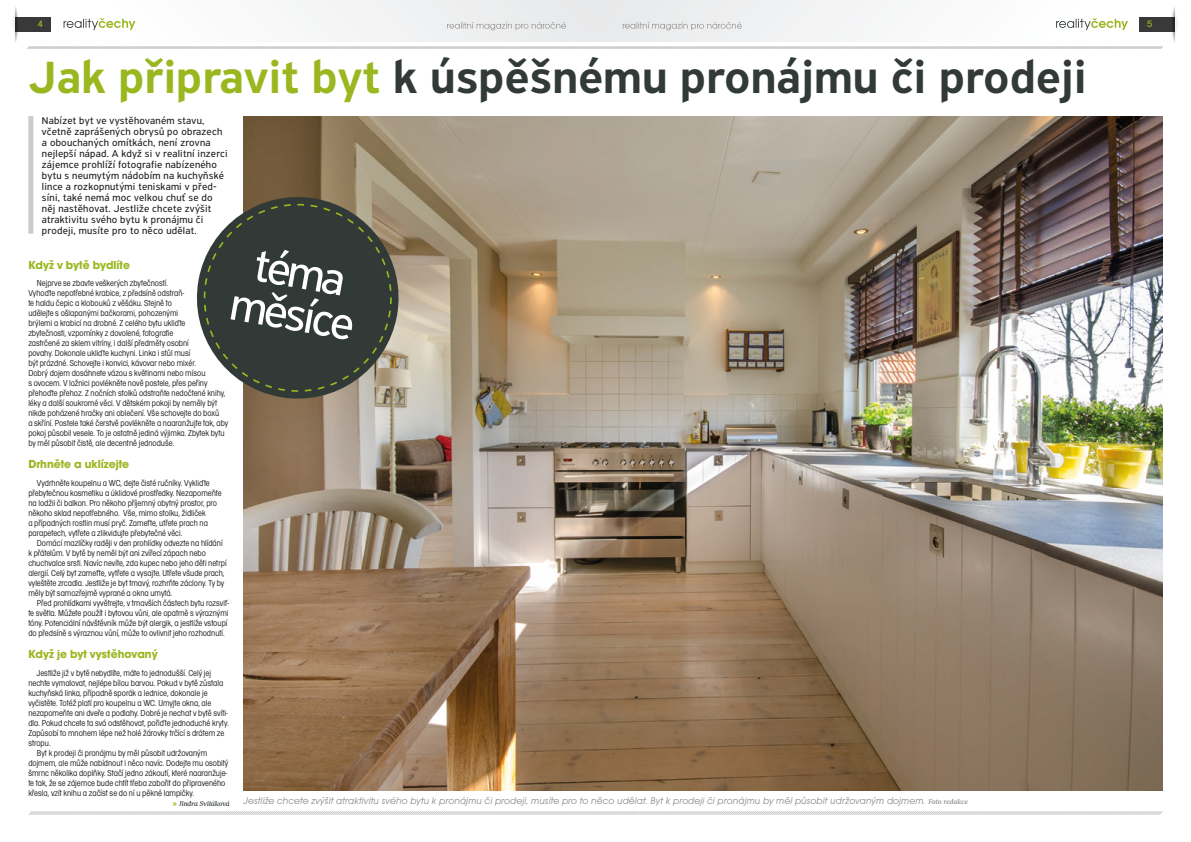
<style>
.page{position:relative;width:1191px;height:842px;background:#fff}
.page>*{position:absolute;margin:0;border:0;box-sizing:border-box;transform-origin:0 0}
.t1{font:500 48px "PF Highway Sans Pro";color:#323a37}
.t2{font:48px/42.5px "PF Highway Sans Pro";color:#fff;text-align:center}
.t3{font:700 12px "Avant Gar Got Itc TOT";color:#9ab720}
.t4{font:10.5px/11px "PF Highway Sans Pro";letter-spacing:.02em;color:#1d1d1b}
.t5{font:10px "Avant Gar Got Itc TOT Boo Obl";letter-spacing:.01em;color:#8a8a89}
.t6{font:9.6px "Avant Gar Got Itc TOT Med Con";color:#9ab720;scale:1.08 1}
.t7{font:9px/10px "Avant Gar Got Itc TOT Boo Con";color:#1d1d1b}
.t8{font:italic 500 7px "Glosa Text";letter-spacing:-.01em;color:#323a37}
.s1{color:#9ab720}
.s2{font-family:"Vista Sans Bold CE";font-weight:400;font-style:normal;font-size:8px;color:#9ab720}
.s3{font-family:"Glosa Text";font-weight:500;font-style:italic;font-size:7px}
</style>
<div class="page">
<img style="left:244px;top:116px;width:918px;height:675px">
<svg style="left:28px;top:811px;width:1135px;height:4px"></svg>
<svg style="left:27px;top:46px;width:1136px;height:3px"></svg>
<div style="left:109px;top:0;width:485px;height:42px;background:#f4f4f5"></div>
<div style="left:594px;top:0;width:485px;height:42px;background:#f4f4f5"></div>
<img style="left:25px;top:17px;width:25px;height:14px">
<img style="left:1139px;top:17px;width:26px;height:14px">
<img style="left:15px;top:7px;width:10px;height:36px">
<img style="left:1165px;top:7px;width:10px;height:36px">
<img style="left:13px;top:8px;width:3px;height:31px">
<img style="left:1174px;top:8px;width:3px;height:31px">
<svg style="left:447px;top:22px;width:119px;height:8px"></svg>
<svg style="left:623px;top:22px;width:118px;height:8px"></svg>
<svg style="left:64px;top:18px;width:71px;height:12px"></svg>
<svg style="left:1056px;top:18px;width:72px;height:12px"></svg>
<svg style="left:196px;top:189px;width:211px;height:218px"></svg>
<svg style="left:202px;top:202px;width:192px;height:192px"></svg>
<div style="left:28px;top:116px;width:5px;height:118px;background:#c9cdcc"></div>
<p class="t6" style="left:38px;top:18px;width:6px">4</p>
<p class="t6" style="left:1147px;top:18px;width:6px">5</p>
<h1 class="t1" style="left:28px;top:49px;width:1060px"><span class="s1">Jak připravit byt</span> k úspěšnému pronájmu či prodeji</h1>
<p class="t4" style="left:42px;top:115px;width:187px">Nabízet byt ve vystěhovaném stavu, včetně zaprášených obrysů po obrazech a obouchaných omítkách, není zrovna nejlepší nápad. A když si v realitní inzerci zájemce prohlíží fotografie nabízeného bytu s neumytým nádobím na kuchyňské lince a rozkopnutými teniskami v před&shy;síni, také nemá moc velkou chuť se do něj nastěhovat. Jestliže chcete zvýšit atraktivitu svého bytu k pronájmu či prodeji, musíte pro to něco udělat.</p>
<h2 class="t3" style="left:28px;top:258px;width:103px">Když v bytě bydlíte</h2>
<p class="t7" style="left:28px;top:278px;width:201px;text-indent:9px">Nejprve se zbavte veškerých zbytečností.<br>Vyhoďte nepotřebné krabice, z předsíně odstraň-<br>te haldu čepic a klobouků z věšáku. Stejně to<br>udělejte s ošlapanými bačkorami, pohozenými<br>brýlemi a krabicí na drobné. Z celého bytu ukliďte<br>zbytečnosti, vzpomínky z dovolené, fotografie<br>zastrčené za sklem vitríny, i další předměty osobní<br>povahy. Dokonale ukliďte kuchyni. Linka i stůl musí<br>být prázdné. Schovejte i konvici, kávovar nebo mixér.<br>Dobrý dojem dosáhnete vázou s květinami nebo mísou<br>s ovocem. V ložnici povlékněte nově postele, přes peřiny přehoďte přehoz. Z nočních stolků odstraňte nedočtené knihy, léky a další soukromé věci. V dětském pokoji by neměly být nikde poházené hračky ani oblečení. Vše schovejte do boxů<br>a skříní. Postele také čerstvě povlékněte a naaranžujte tak, aby pokoj působil vesele. To je ostatně jediná výjimka. Zbytek bytu by měl působit čistě, ale decentně jednoduše.</p>
<h2 class="t3" style="left:28px;top:457px;width:102px">Drhněte a uklízejte</h2>
<p class="t7" style="left:28px;top:478px;width:195px;text-indent:9px">Vydrhněte koupelnu a WC, dejte čisté ručníky. Vykliďte přebytečnou kosmetiku a úklidové prostředky. Nezapomeňte na lodžii či balkon. Pro někoho příjemný obytný prostor, pro někoho sklad nepotřebného. Vše, mimo stolku, židliček<br>a případných rostlin musí pryč. Zameťte, utřete prach na parapetech, vytřete a zlikvidujte přebytečné věci.</p>
<p class="t7" style="left:28px;top:538px;width:200px;text-indent:9px">Domácí mazlíčky raději v den prohlídky odvezte na hlídání k přátelům. V bytě by neměl být ani zvířecí zápach nebo chuchvalce srsti. Navíc nevíte, zda kupec nebo jeho děti netrpí alergií. Celý byt zameťte, vytřete a vysajte. Utřete všude prach, vyleštěte zrcadla. Jestliže je byt tmavý, rozhrňte záclony. Ty by měly být samozřejmě vyprané a okna umytá.</p>
<p class="t7" style="left:28px;top:598px;width:202px;text-indent:9px">Před prohlídkami vyvětrejte, v tmavších částech bytu rozsviť&shy;te světla. Můžete použít i bytovou vůni, ale opatrně s výraznými tóny. Potenciální návštěvník může být alergik, a jestliže vstoupí do předsíně s výraznou vůní, může to ovlivnit jeho rozhodnutí.</p>
<h2 class="t3" style="left:28px;top:647px;width:131px">Když je byt vystěhovaný</h2>
<p class="t7" style="left:37px;top:668px;width:176px">Jestliže již v bytě nebydlíte, máte to jednodušší. Celý jej</p>
<p class="t7" style="left:28px;top:678px;width:196px">nechte vymalovat, nejlépe bílou barvou. Pokud v bytě zůstala</p>
<p class="t7" style="left:28px;top:688px;width:181px">kuchyňská linka, případně sporák a lednice, dokonale je</p>
<p class="t7" style="left:28px;top:698px;width:184px">vyčistěte. Totéž platí pro koupelnu a WC. Umyjte okna, ale</p>
<p class="t7" style="left:28px;top:708px;width:201px">nezapomeňte ani dveře a podlahy. Dobré je nechat v bytě svíti-</p>
<p class="t7" style="left:28px;top:718px;width:202px">dla. Pokud chcete ta svá odstěhovat, pořiďte jednoduché kryty.</p>
<p class="t7" style="left:28px;top:728px;width:197px">Zapůsobí to mnohem lépe než holé žárovky trčící s drátem ze</p>
<p class="t7" style="left:28px;top:738px;width:24px">stropu.</p>
<p class="t7" style="left:37px;top:748px;width:172px">Byt k prodeji či pronájmu by měl působit udržovaným</p>
<p class="t7" style="left:28px;top:758px;width:202px">dojmem, ale může nabídnout i něco navíc. Dodejte mu osobitý</p>
<p class="t7" style="left:28px;top:768px;width:201px">šmrnc několika doplňky. Stačí jedno zákoutí, které naaranžuje-</p>
<p class="t7" style="left:28px;top:778px;width:199px">te tak, že se zájemce bude chtít třeba zabořit do připraveného</p>
<p class="t7" style="left:28px;top:788px;width:167px">křesla, vzít knihu a začíst se do ní u pěkné lampičky.</p>
<p class="t8" style="left:173px;top:799px;width:58px"><span class="s2">»</span> Jindra Svitáková</p>
<h1 class="t2" style="left:242px;top:240px;width:127px;rotate:10deg">téma měsíce</h1>
<p class="t5" style="left:244px;top:794px;width:725px">Jestliže chcete zvýšit atraktivitu svého bytu k pronájmu či prodeji, musíte pro to něco udělat. Byt k prodeji či pronájmu by měl působit udržovaným dojmem. <span class="s3">Foto redakce</span></p>
</div>
